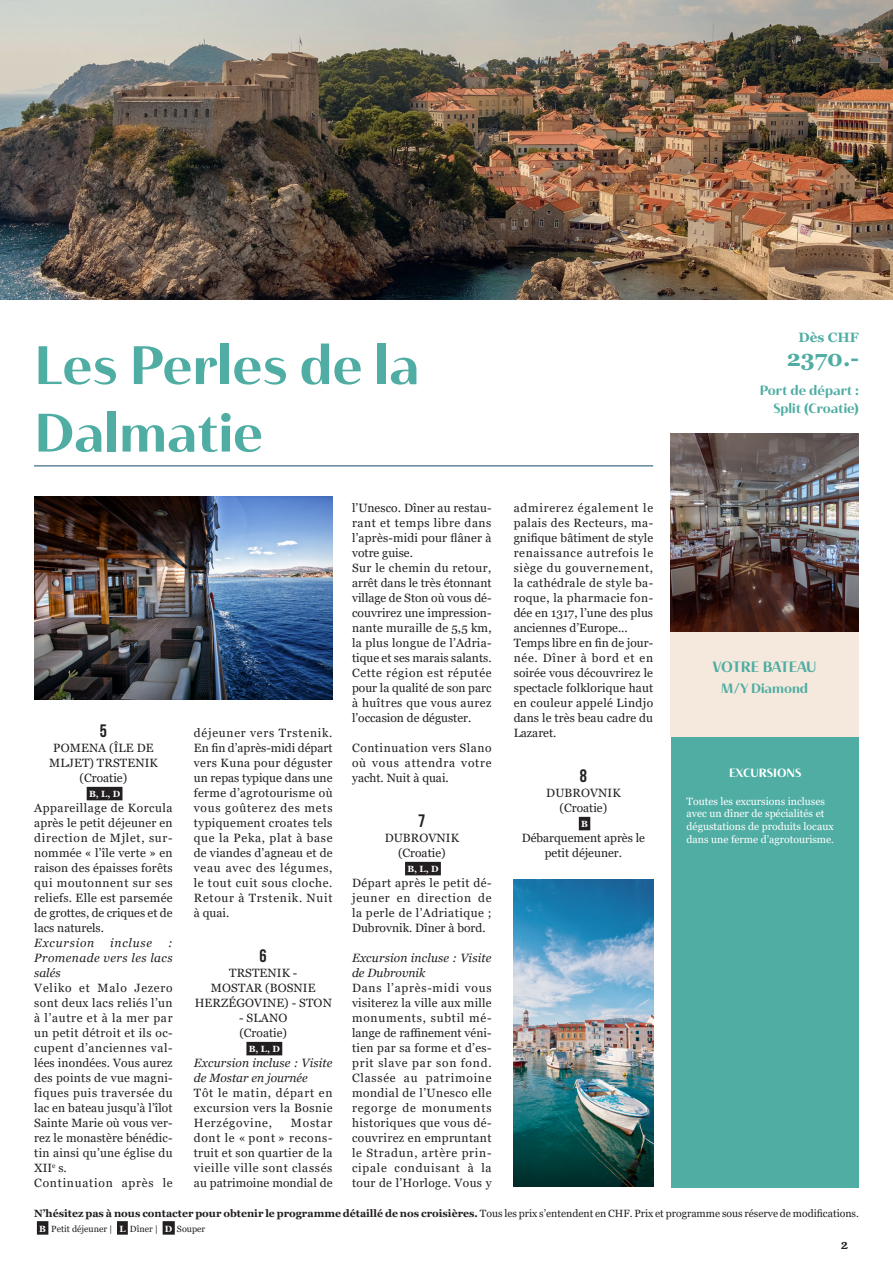
<style>
.page{position:relative;width:893px;height:1263px;background:#fff}
.page>*{position:absolute;margin:0;border:0;box-sizing:border-box;transform-origin:0 0}
.Pays{font:54px "Haboro Contrast Nor Bol";color:#4fada3}
.Intro{font:700 22.5px "Georgia";color:#4fada3}
.Numéro{font:18px "Bebas Neue";color:#231f20}
.hotel_titres{font:15px "Haboro Contrast Nor Bol";letter-spacing:-.015em;color:#4fada3}
.Intro-2{font:13.5px/18px "Haboro Contrast Nor Bol";color:#4fada3;text-align:right}
.Options_texte{font:13.5px "Haboro Contrast Nor Bol";color:#4fada3}
.Continent{font:700 13.5px "Georgia";color:#4fada3}
.t1{font:13.05px "Young Serif";color:#231f20}
.Texte{font:12px/15px "Georgia";letter-spacing:.03em;color:#231f20;text-align:justify}
.Journée{font:12px/15px "Georgia";letter-spacing:.01em;color:#231f20;text-align:center}
.Texte-2{font:italic 12px/15px "Georgia";letter-spacing:.015em;color:#231f20}
.Texte-3{font:12px/15px "Georgia";color:#231f20;text-align:center}
.Texte-4{font:12px "Georgia";letter-spacing:.065em;color:#231f20}
.Texte-5{font:italic 12px "Georgia";letter-spacing:.065em;color:#231f20}
.DéPART_DE_GENEVE{font:12px "Haboro Contrast Nor Bol";color:#fff}
.t2{font:700 10.5px "Georgia";color:#231f20}
.t3{font:10.5px/12.6px "Georgia";color:#fff}
.t4{font:9px "Georgia";color:#231f20}
.Repas{font:700 9px "Georgia";color:#fff}
.s1{font-weight:400}
.s2{font-weight:700;color:#fff}
</style>
<div class="page">
<hr style="left:34px;top:466px;width:619px;height:1px;background:#12486c">
<div style="left:37px;top:1221px;width:11px;height:14px;background:#231f20"></div>
<div style="left:117px;top:1221px;width:11px;height:14px;background:#231f20"></div>
<div style="left:163px;top:1221px;width:12px;height:14px;background:#231f20"></div>
<div style="left:87px;top:787px;width:35px;height:13px;background:#231f20"></div>
<div style="left:246px;top:1042px;width:36px;height:13px;background:#231f20"></div>
<div style="left:405px;top:862px;width:36px;height:13px;background:#231f20"></div>
<div style="left:579px;top:817px;width:11px;height:13px;background:#231f20"></div>
<img style="left:0;top:0;width:893px;height:299px">
<img style="left:670px;top:433px;width:189px;height:199px">
<div style="left:671px;top:736px;width:188px;height:451px;background:#4fada3"></div>
<img style="left:514px;top:879px;width:139px;height:308px">
<img style="left:34px;top:497px;width:299px;height:202px">
<div style="left:670px;top:632px;width:189px;height:104px;background:#f5e9dd"></div>
<p class="Pays" style="left:34px;top:332px;width:387px">Les Perles de la</p>
<p class="Pays" style="left:34px;top:399px;width:230px">Dalmatie</p>
<p class="Numéro" style="left:100px;top:720px;width:9px">5</p>
<p class="Journée" style="left:49px;top:740px;width:110px">POMENA (ÎLE DE<br>MLJET) TRSTENIK</p>
<p class="Journée" style="left:80px;top:770px;width:49px">(Croatie)</p>
<p class="Repas" style="left:89px;top:788px;width:33px">B, L, D</p>
<p class="Texte" style="left:34px;top:800px;width:140px">Appareillage de Korcula après le petit déjeuner en direction de Mjlet, sur&shy;nommée « l’île verte » en raison des épaisses forêts qui moutonnent sur ses reliefs. Elle est parsemée de grottes, de criques et de lacs naturels.</p>
<p class="Texte-5" style="left:34px;top:935px;width:62px">Excursion</p>
<p class="Texte-5" style="left:110px;top:935px;width:43px">incluse</p>
<p class="Texte-2" style="left:34px;top:935px;width:140px;text-align:justify;text-indent:134px">:<br>Promenade vers les lacs salés</p>
<p class="Texte" style="left:34px;top:980px;width:140px">Veliko et Malo Jezero sont deux lacs reliés l’un à l’autre et à la mer par un petit détroit et ils oc&shy;cupent d’anciennes val&shy;lées inondées. Vous aurez des points de vue magni&shy;fiques puis traversée du lac en bateau jusqu’à l’îlot Sainte Marie où vous ver&shy;rez le monastère bénédic&shy;tin ainsi qu’une église du XII<sup>e</sup> s.</p>
<p class="Texte-4" style="left:34px;top:1175px;width:140px">Continuation après le</p>
<p class="Texte" style="left:194px;top:725px;width:140px">déjeuner vers Trstenik.<br>En fin d’après-midi départ vers Kuna pour déguster un repas typique dans une ferme d’agrotourisme où vous goûterez des mets typiquement croates tels que la Peka, plat à base de viandes d’agneau et de veau avec des légumes, le tout cuit sous cloche.<br>Retour à Trstenik. Nuit à quai.</p>
<p class="Numéro" style="left:260px;top:945px;width:9px">6</p>
<p class="Journée" style="left:195px;top:965px;width:139px">TRSTENIK -<br>MOSTAR (BOSNIE<br>HERZÉGOVINE) - STON</p>
<p class="Journée" style="left:239px;top:1010px;width:50px">- SLANO</p>
<p class="Journée" style="left:239px;top:1025px;width:49px">(Croatie)</p>
<p class="Repas" style="left:249px;top:1043px;width:33px">B, L, D</p>
<p class="Texte-2" style="left:194px;top:1055px;width:140px">Excursion incluse : Visite de Mostar en journée</p>
<p class="Texte" style="left:194px;top:1085px;width:140px">Tôt le matin, départ en excursion vers la Bosnie Herzégovine,</p>
<p class="Texte" style="left:194px;top:1115px;width:140px;text-indent:97px">Mostar dont le « pont » recons&shy;truit et son quartier de la vieille ville sont classés au patrimoine mondial de</p>
<p class="Texte" style="left:352px;top:500px;width:141px">l’Unesco. Dîner au restau&shy;rant et temps libre dans l’après-midi pour flâner à votre guise.</p>
<p class="Texte" style="left:352px;top:560px;width:141px">Sur le chemin du retour, arrêt dans le très étonnant village de Ston où vous dé&shy;couvrirez une impression&shy;nante muraille de 5,5 km, la plus longue de l’Adria&shy;tique et ses marais salants.<br>Cette région est réputée pour la qualité de son parc à huîtres que vous aurez l’occasion de déguster.</p>
<p class="Texte" style="left:352px;top:740px;width:141px">Continuation vers Slano où vous attendra votre yacht. Nuit à quai.</p>
<p class="Numéro" style="left:418px;top:810px;width:9px">7</p>
<p class="Journée" style="left:385px;top:830px;width:76px">DUBROVNIK</p>
<p class="Journée" style="left:398px;top:845px;width:49px">(Croatie)</p>
<p class="Repas" style="left:407px;top:863px;width:33px">B, L, D</p>
<p class="Texte" style="left:352px;top:875px;width:141px">Départ après le petit dé&shy;jeuner en direction de la perle de l’Adriatique ; Dubrovnik. Dîner à bord.</p>
<p class="Texte-2" style="left:352px;top:950px;width:141px">Excursion incluse : Visite de Dubrovnik</p>
<p class="Texte" style="left:352px;top:980px;width:141px">Dans l’après-midi vous visiterez la ville aux mille monuments, subtil mé&shy;lange de raffinement véni&shy;tien par sa forme et d’es&shy;prit slave par son fond.<br>Classée au patrimoine mondial de l’Unesco elle regorge de monuments historiques que vous dé&shy;couvrirez en empruntant le Stradun, artère prin&shy;cipale conduisant à la tour de l’Horloge. Vous y</p>
<p class="Texte" style="left:514px;top:500px;width:141px">admirerez également le palais des Recteurs, ma&shy;gnifique bâtiment de style renaissance autrefois le siège du gouvernement, la cathédrale de style ba&shy;roque, la pharmacie fon&shy;dée en 1317, l’une des plus anciennes d’Europe...</p>
<p class="Texte" style="left:514px;top:635px;width:141px">Temps libre en fin de jour&shy;née. Dîner à bord et en soirée vous découvrirez le spectacle folklorique haut en couleur appelé Lindjo dans le très beau cadre du Lazaret.</p>
<p class="Numéro" style="left:580px;top:765px;width:9px">8</p>
<p class="Journée" style="left:546px;top:785px;width:76px">DUBROVNIK</p>
<p class="Journée" style="left:560px;top:800px;width:49px">(Croatie)</p>
<p class="Repas" style="left:581px;top:818px;width:8px">B</p>
<p class="Texte-3" style="left:522px;top:830px;width:125px">Débarquement après le petit déjeuner.</p>
<p class="Continent" style="left:799px;top:328px;width:62px">Dès CHF</p>
<p class="Intro" style="left:787px;top:343px;width:74px">2370.-</p>
<p class="Intro-2" style="left:760px;top:381px;width:101px">Port de départ :<br>Split (Croatie)</p>
<p class="hotel_titres" style="left:713px;top:657px;width:105px">VOTRE BATEAU</p>
<p class="Options_texte" style="left:721px;top:680px;width:89px">M/Y Diamond</p>
<p class="DéPART_DE_GENEVE" style="left:729px;top:765px;width:74px">EXCURSIONS</p>
<p class="t3" style="left:687px;top:795px;width:149px">Toutes les excursions incluses avec un dîner de spécialités et dégustations de produits locaux dans une ferme d’agrotourisme.</p>
<p class="t2" style="left:34px;top:1206px;width:826px">N’hésitez pas à nous contacter pour obtenir le programme détaillé de nos croisières. <span class="s1">Tous les prix s’entendent en CHF. Prix et programme sous réserve de modifications.</span></p>
<p class="t4" style="left:39px;top:1223px;width:167px"><span class="s2">B</span> Petit déjeuner | <span class="s2">L</span> Dîner | <span class="s2">D</span> Souper</p>
<p class="t1" style="left:841px;top:1235px;width:8px">2</p>
</div>
